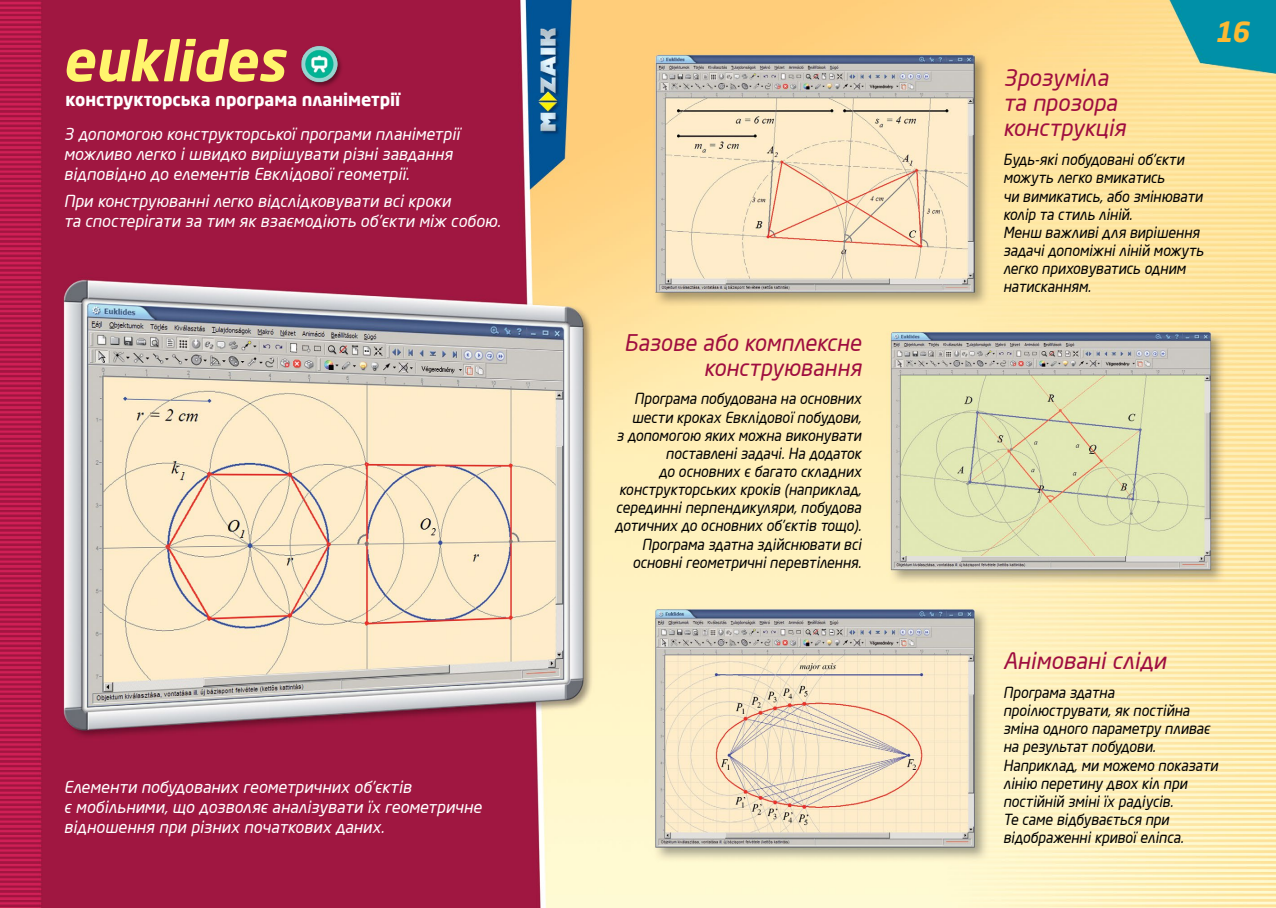
<style>
.page{position:relative;width:1276px;height:908px;background:#fff}
.page>*{position:absolute;margin:0;border:0;box-sizing:border-box;transform-origin:0 0}
.t1{font:italic 700 55px "Neo Sans Pro";color:#fff56d}
.t2{font:italic 700 27.5px "Neo Sans Pro";color:#fdb933}
.t3{font:italic 22.5px/25px "Neo Sans Pro";color:#9f0d3f;text-align:right}
.t4{font:700 17.5px "Neo Sans Pro";color:#fff}
.t5{font:italic 16.25px/20px "Neo Sans Pro";color:#fff}
.t6{font:italic 15px/18.1px "Neo Sans Pro";letter-spacing:-.005em;color:#000;scale:.95 1}
</style>
<div class="page">
<img style="left:0;top:0;width:1276px;height:907px">
<div style="left:300px;top:45px;width:43px;height:44px;background:#a01741"></div>
<img style="left:297px;top:42px;width:45px;height:45px">
<h1 class="t1" style="left:62px;top:26px;width:224px">euklides</h1>
<p class="t4" style="left:66px;top:88px;width:336px">конструкторська програма планіметрії</p>
<p class="t5" style="left:64px;top:124px;width:397px">З допомогою конструкторської програми планіметрії можливо легко і швидко вирішувати різні завдання відповідно до елементів Евклідової геометрії.</p>
<p class="t5" style="left:64px;top:191px;width:438px">При конструюванні легко відслідковувати всі кроки<br>та спостерігати за тим як взаємодіють об’єкти між собою.</p>
<p class="t5" style="left:64px;top:776px;width:419px">Елементи побудованих геометричних об’єктів<br>є мобільними, що дозволяє аналізувати їх геометричне відношення при різних початкових даних.</p>
<h3 class="t3" style="left:624px;top:329px;width:239px">Базове або комплексне конструювання</h3>
<p class="t6" style="left:615px;top:389px;width:261px;text-align:right">Програма побудована на основних шести кроках Евклідової побудови,<br>з допомогою яких можна виконувати поставлені задачі. На додаток<br>до основних є багато складних конструкторських кроків (наприклад, серединні перпендикуляри, побудова дотичних до основних об’єктів тощо).<br>Програма здатна здійснювати всі основні геометричні перевтілення.</p>
<h3 class="t3" style="left:1003px;top:65px;width:124px;text-align:left">Зрозуміла та прозора конструкція</h3>
<p class="t6" style="left:1003px;top:150px;width:212px">Будь-які побудовані об’єкти можуть легко вмикатись<br>чи вимикатись, або змінювати колір та стиль ліній.<br>Менш важливі для вирішення задачі допоміжні ліній можуть легко приховуватись одним натисканням.</p>
<h2 class="t2" style="left:1214px;top:14px;width:36px">16</h2>
<h3 class="t3" style="left:1003px;top:647px;width:164px">Анімовані сліди</h3>
<p class="t6" style="left:1003px;top:683px;width:228px">Програма здатна проілюструвати, як постійна зміна одного параметру пливає на результат побудови.<br>Наприклад, ми можемо показати лінію перетину двох кіл при постійній зміні їх радіусів.<br>Те саме відбувається при відображенні кривої еліпса.</p>
</div>
